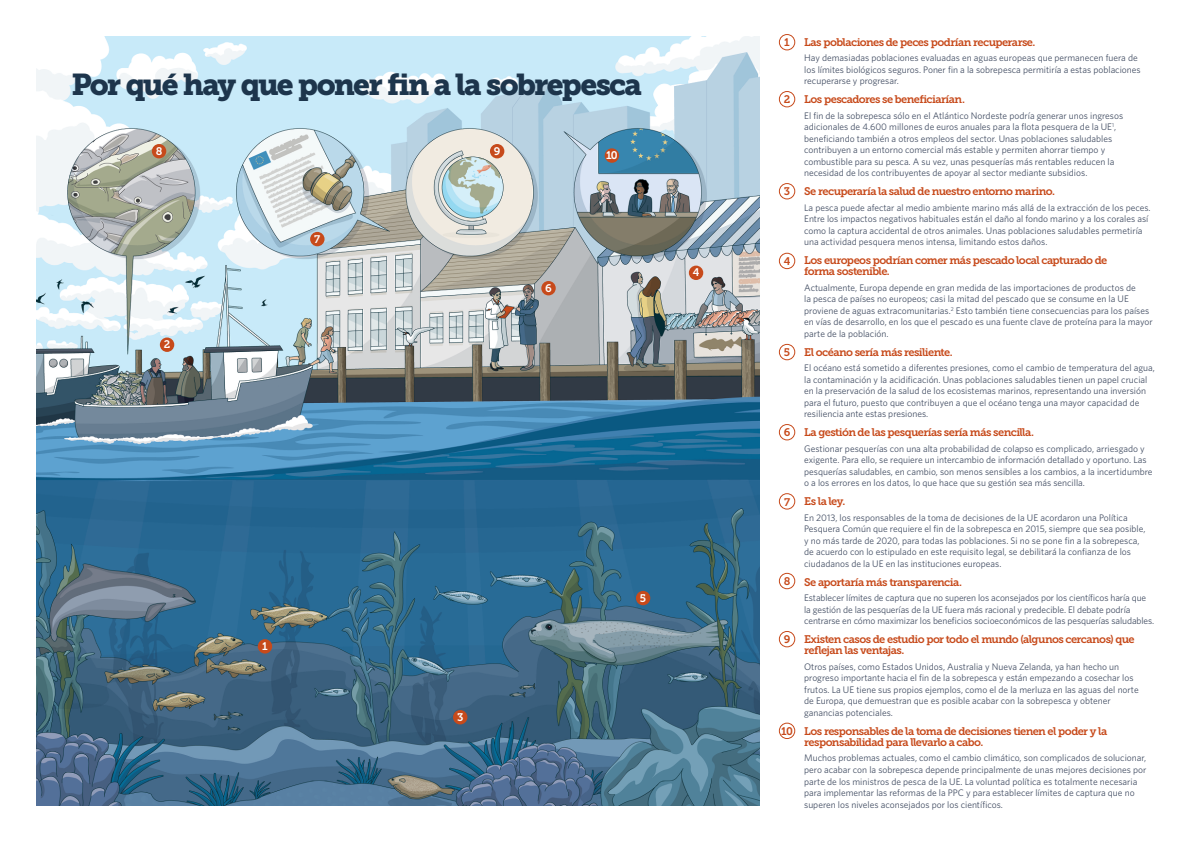
<style>
.page{position:relative;width:1191px;height:842px;background:#fff}
.page>*{position:absolute;margin:0;border:0;box-sizing:border-box;transform-origin:0 0}
.t1{font:30px "Museo Slab 900";letter-spacing:-.06em;color:#1d354c}
.t2{font:11px/11px "Museo Slab 700";letter-spacing:-.05em;color:#c74a1b}
.t3{font:11px "Museo Slab 700";color:#fff}
.t4{font:9.5px/11.5px "Whitney";color:#455065}
</style>
<div class="page">
<img style="left:36px;top:36px;width:723px;height:770px">
<div style="left:152px;top:144px;width:14px;height:14px;background:#c74a1b;border-radius:50%"></div>
<div style="left:490px;top:144px;width:14px;height:14px;background:#c74a1b;border-radius:50%"></div>
<div style="left:604px;top:148px;width:15px;height:15px;background:#c74a1b;border-radius:50%"></div>
<div style="left:160px;top:337px;width:14px;height:15px;background:#c74a1b;border-radius:50%"></div>
<div style="left:541px;top:281px;width:15px;height:14px;background:#c74a1b;border-radius:50%"></div>
<div style="left:258px;top:639px;width:14px;height:14px;background:#c74a1b;border-radius:50%"></div>
<div style="left:453px;top:710px;width:14px;height:14px;background:#c74a1b;border-radius:50%"></div>
<div style="left:636px;top:591px;width:14px;height:14px;background:#c74a1b;border-radius:50%"></div>
<div style="left:689px;top:266px;width:14px;height:14px;background:#c74a1b;border-radius:50%"></div>
<div style="left:310px;top:232px;width:14px;height:14px;background:#c74a1b;border-radius:50%"></div>
<div style="left:779px;top:573px;width:16px;height:16px;border:1px solid #c74a1b;border-radius:50%"></div>
<div style="left:779px;top:493px;width:16px;height:16px;border:1px solid #c74a1b;border-radius:50%"></div>
<div style="left:779px;top:424px;width:16px;height:16px;border:1px solid #c74a1b;border-radius:50%"></div>
<div style="left:779px;top:344px;width:16px;height:16px;border:1px solid #c74a1b;border-radius:50%"></div>
<div style="left:779px;top:253px;width:16px;height:16px;border:1px solid #c74a1b;border-radius:50%"></div>
<div style="left:779px;top:183px;width:16px;height:16px;border:1px solid #c74a1b;border-radius:50%"></div>
<div style="left:779px;top:91px;width:16px;height:16px;border:1px solid #c74a1b;border-radius:50%"></div>
<div style="left:779px;top:34px;width:16px;height:16px;border:1px solid #c74a1b;border-radius:50%"></div>
<div style="left:779px;top:631px;width:16px;height:16px;border:1px solid #c74a1b;border-radius:50%"></div>
<div style="left:779px;top:723px;width:16px;height:16px;border:1px solid #c74a1b;border-radius:50%"></div>
<h1 class="t1" style="left:71px;top:67px;width:572px">Por qué hay que poner fin a la sobrepesca</h1>
<p class="t3" style="left:156px;top:145px;width:8px">8</p>
<p class="t3" style="left:164px;top:338px;width:8px">2</p>
<p class="t3" style="left:314px;top:233px;width:8px">7</p>
<p class="t3" style="left:494px;top:145px;width:8px">9</p>
<p class="t3" style="left:545px;top:282px;width:8px">6</p>
<p class="t3" style="left:606px;top:149px;width:13px">10</p>
<p class="t3" style="left:692px;top:266px;width:8px">4</p>
<p class="t3" style="left:262px;top:640px;width:7px">1</p>
<p class="t3" style="left:457px;top:711px;width:8px">3</p>
<p class="t3" style="left:640px;top:592px;width:8px">5</p>
<p class="t2" style="left:784px;top:37px;width:7px">1</p>
<p class="t2" style="left:784px;top:94px;width:8px">2</p>
<p class="t2" style="left:784px;top:186px;width:8px">3</p>
<p class="t2" style="left:783px;top:255px;width:8px">4</p>
<p class="t2" style="left:784px;top:346px;width:8px">5</p>
<p class="t2" style="left:783px;top:427px;width:8px">6</p>
<p class="t2" style="left:784px;top:497px;width:8px">7</p>
<p class="t2" style="left:783px;top:576px;width:8px">8</p>
<p class="t2" style="left:783px;top:634px;width:8px">9</p>
<p class="t2" style="left:781px;top:725px;width:13px">10</p>
<p class="t2" style="left:804px;top:37px;width:233px">Las poblaciones de peces podrían recuperarse.</p>
<p class="t4" style="left:804px;top:52px;width:338px">Hay demasiadas poblaciones evaluadas en aguas europeas que permanecen fuera de los límites biológicos seguros. Poner fin a la sobrepesca permitiría a estas poblaciones recuperarse y progresar.</p>
<p class="t2" style="left:804px;top:94px;width:162px">Los pescadores se beneficiarían.</p>
<p class="t4" style="left:804px;top:110px;width:320px">El fin de la sobrepesca sólo en el Atlántico Nordeste podría generar unos ingresos adicionales de 4.600 millones de euros anuales para la flota pesquera de la UE<sup>1</sup>, beneficiando también a otros empleos del sector. Unas poblaciones saludables contribuyen a un entorno comercial más estable y permiten ahorrar tiempo y combustible para su pesca. A su vez, unas pesquerías más rentables reducen la necesidad de los contribuyentes de apoyar al sector mediante subsidios.</p>
<p class="t2" style="left:804px;top:186px;width:252px">Se recuperaría la salud de nuestro entorno marino.</p>
<p class="t4" style="left:804px;top:202px;width:348px">La pesca puede afectar al medio ambiente marino más allá de la extracción de los peces.<br>Entre los impactos negativos habituales están el daño al fondo marino y a los corales así como la captura accidental de otros animales. Unas poblaciones saludables permetiría una actividad pesquera menos intensa, limitando estos daños.</p>
<p class="t2" style="left:804px;top:255px;width:304px">Los europeos podrían comer más pescado local capturado de forma sostenible.</p>
<p class="t4" style="left:804px;top:282px;width:350px">Actualmente, Europa depende en gran medida de las importaciones de productos de<br>la pesca de países no europeos; casi la mitad del pescado que se consume en la UE proviene de aguas extracomunitarias.<sup>2</sup> Esto también tiene consecuencias para los países en vías de desarrollo, en los que el pescado es una fuente clave de proteína para la mayor parte de la población.</p>
<p class="t2" style="left:804px;top:347px;width:150px">El océano sería más resiliente.</p>
<p class="t4" style="left:804px;top:362px;width:352px">El océano está sometido a diferentes presiones, como el cambio de temperatura del agua, la contaminación y la acidificación. Unas poblaciones saludables tienen un papel crucial en la preservación de la salud de los ecosistemas marinos, representando una inversión para el futuro, puesto que contribuyen a que el océano tenga una mayor capacidad de resiliencia ante estas presiones.</p>
<p class="t2" style="left:804px;top:427px;width:231px">La gestión de las pesquerías sería más sencilla.</p>
<p class="t4" style="left:804px;top:443px;width:350px">Gestionar pesquerías con una alta probabilidad de colapso es complicado, arriesgado y exigente. Para ello, se requiere un intercambio de información detallado y oportuno. Las pesquerías saludables, en cambio, son menos sensibles a los cambios, a la incertidumbre o a los errores en los datos, lo que hace que su gestión sea más sencilla.</p>
<p class="t2" style="left:804px;top:496px;width:43px">Es la ley.</p>
<p class="t4" style="left:804px;top:512px;width:343px">En 2013, los responsables de la toma de decisiones de la UE acordaron una Política Pesquera Común que requiere el fin de la sobrepesca en 2015, siempre que sea posible, y no más tarde de 2020, para todas las poblaciones. Si no se pone fin a la sobrepesca, de acuerdo con lo estipulado en este requisito legal, se debilitará la confianza de los ciudadanos de la UE en las instituciones europeas.</p>
<p class="t2" style="left:804px;top:577px;width:159px">Se aportaría más transparencia.</p>
<p class="t4" style="left:804px;top:592px;width:352px">Establecer límites de captura que no superen los aconsejados por los científicos haría que la gestión de las pesquerías de la UE fuera más racional y predecible. El debate podría centrarse en cómo maximizar los beneficios socioeconómicos de las pesquerías saludables.</p>
<p class="t2" style="left:804px;top:634px;width:332px">Existen casos de estudio por todo el mundo (algunos cercanos) que reflejan las ventajas.</p>
<p class="t4" style="left:804px;top:661px;width:336px">Otros países, como Estados Unidos, Australia y Nueva Zelanda, ya han hecho un progreso importante hacia el fin de la sobrepesca y están empezando a cosechar los frutos. La UE tiene sus propios ejemplos, como el de la merluza en las aguas del norte de Europa, que demuestran que es posible acabar con la sobrepesca y obtener ganancias potenciales.</p>
<p class="t2" style="left:804px;top:726px;width:305px">Los responsables de la toma de decisiones tienen el poder y la responsabilidad para llevarlo a cabo.</p>
<p class="t4" style="left:804px;top:752px;width:344px">Muchos problemas actuales, como el cambio climático, son complicados de solucionar, pero acabar con la sobrepesca depende principalmente de unas mejores decisiones por parte de los ministros de pesca de la UE. La voluntad política es totalmente necesaria para implementar las reformas de la PPC y para establecer límites de captura que no superen los niveles aconsejados por los científicos.</p>
</div>
